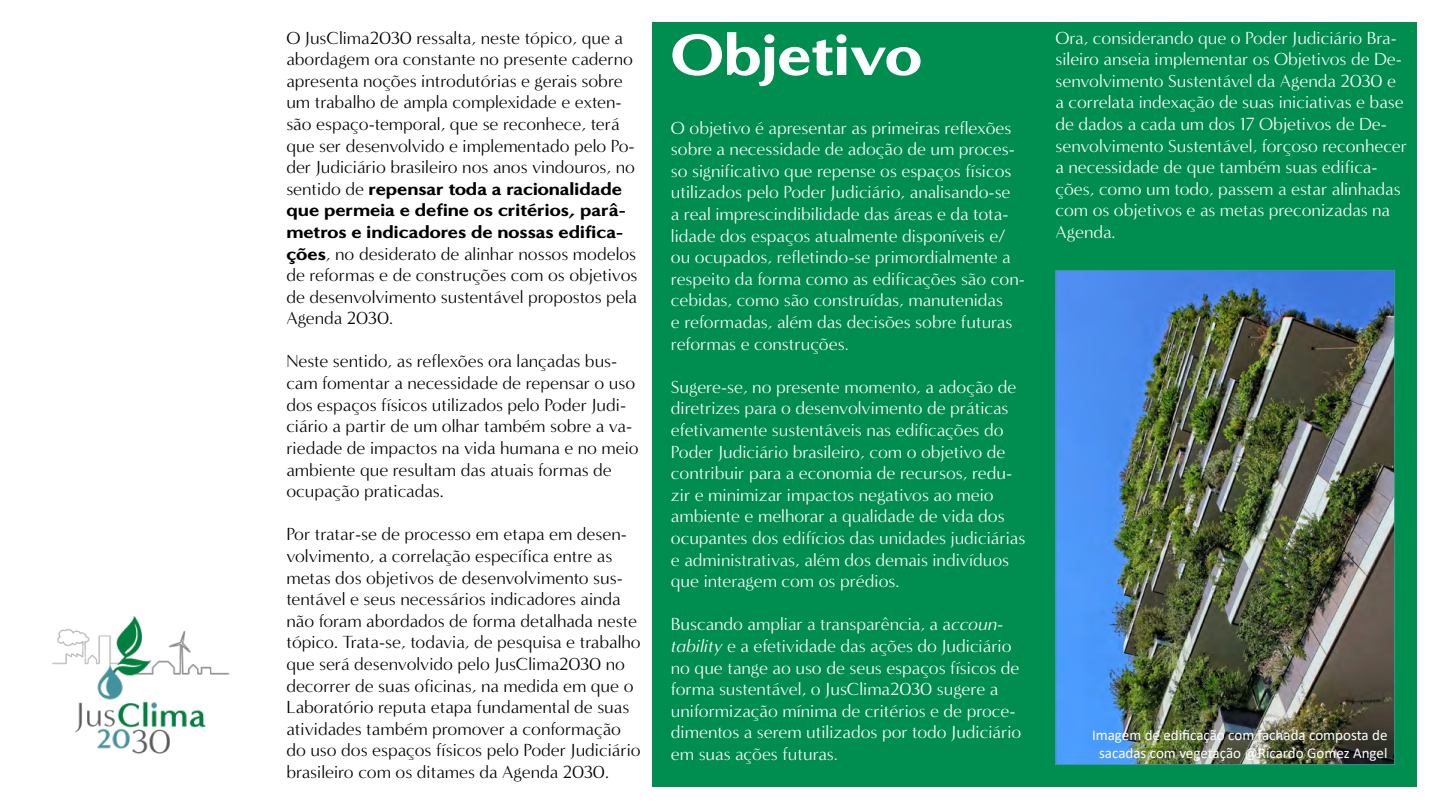
<style>
.page{position:relative;width:1440px;height:810px;background:#fff}
.page>*{position:absolute;margin:0;border:0;box-sizing:border-box;transform-origin:0 0}
.t1{font:900 60px "Minerva Modern";color:#fff}
.t2{font:18px/21.6px "Minerva Modern";color:#fff}
.t3{font:18px/21.6px "Minerva Modern";color:#000}
.t4{font:15px/18px "Calibri";color:#fff;text-align:center}
.s1{font-weight:900}
.s2{font-style:italic}
</style>
<div class="page">
<div style="left:652px;top:22px;width:766px;height:765px;background:#008d50"></div>
<img style="left:52px;top:616px;width:178px;height:138px">
<img style="left:1057px;top:272px;width:336px;height:491px">
<p class="t3" style="left:286px;top:27px;width:353px">O JusClima2030 ressalta, neste tópico, que a abordagem ora constante no presente caderno apresenta noções introdutórias e gerais sobre um trabalho de ampla complexidade e exten&shy;são espaço-temporal, que se reconhece, terá que ser desenvolvido e implementado pelo Po&shy;der Judiciário brasileiro nos anos vindouros, no sentido de <span class="s1">repensar toda a racionalidade que permeia e define os critérios, parâ&shy;metros e indicadores de nossas edifica&shy;ções</span>, no desiderato de alinhar nossos modelos de reformas e de construções com os objetivos de desenvolvimento sustentável propostos pela Agenda 2030.</p>
<p class="t3" style="left:286px;top:351px;width:354px">Neste sentido, as reflexões ora lançadas bus&shy;cam fomentar a necessidade de repensar o uso dos espaços físicos utilizados pelo Poder Judi&shy;ciário a partir de um olhar também sobre a va&shy;riedade de impactos na vida humana e no meio ambiente que resultam das atuais formas de ocupação praticadas.</p>
<p class="t3" style="left:286px;top:524px;width:356px">Por tratar-se de processo em etapa em desen&shy;volvimento, a correlação específica entre as metas dos objetivos de desenvolvimento sus&shy;tentável e seus necessários indicadores ainda não foram abordados de forma detalhada neste tópico. Trata-se, todavia, de pesquisa e trabalho que será desenvolvido pelo JusClima2030 no decorrer de suas oficinas, na medida em que o Laboratório reputa etapa fundamental de suas atividades também promover a conformação do uso dos espaços físicos pelo Poder Judiciário brasileiro com os ditames da Agenda 2030.</p>
<h1 class="t1" style="left:671px;top:19px;width:252px">Objetivo</h1>
<p class="t2" style="left:671px;top:117px;width:355px">O objetivo é apresentar as primeiras reflexões sobre a necessidade de adoção de um proces&shy;so significativo que repense os espaços físicos utilizados pelo Poder Judiciário, analisando-se<br>a real imprescindibilidade das áreas e da tota&shy;lidade dos espaços atualmente disponíveis e/ ou ocupados, refletindo-se primordialmente a respeito da forma como as edificações são con&shy;cebidas, como são construídas, manutenidas<br>e reformadas, além das decisões sobre futuras reformas e construções.</p>
<p class="t2" style="left:671px;top:376px;width:356px">Sugere-se, no presente momento, a adoção de diretrizes para o desenvolvimento de práticas efetivamente sustentáveis nas edificações do Poder Judiciário brasileiro, com o objetivo de contribuir para a economia de recursos, redu&shy;zir e minimizar impactos negativos ao meio ambiente e melhorar a qualidade de vida dos ocupantes dos edifícios das unidades judiciárias e administrativas, além dos demais indivíduos que interagem com os prédios.</p>
<p class="t2" style="left:671px;top:614px;width:352px">Buscando ampliar a transparência, a a<span class="s2">ccoun&shy;tability</span> e a efetividade das ações do Judiciário no que tange ao uso de seus espaços físicos de forma sustentável, o JusClima2030 sugere a uniformização mínima de critérios e de proce&shy;dimentos a serem utilizados por todo Judiciário em suas ações futuras.</p>
<p class="t2" style="left:1055px;top:27px;width:353px">Ora, considerando que o Poder Judiciário Bra&shy;sileiro anseia implementar os Objetivos de De&shy;senvolvimento Sustentável da Agenda 2030 e a correlata indexação de suas iniciativas e base de dados a cada um dos 17 Objetivos de De&shy;senvolvimento Sustentável, forçoso reconhecer a necessidade de que também suas edifica&shy;ções, como um todo, passem a estar alinhadas com os objetivos e as metas preconizadas na Agenda.</p>
<p class="t4" style="left:1092px;top:725px;width:297px">Imagem de edificação com fachada composta de sacadas com vegetação @Ricardo Gomez Angel</p>
</div>
